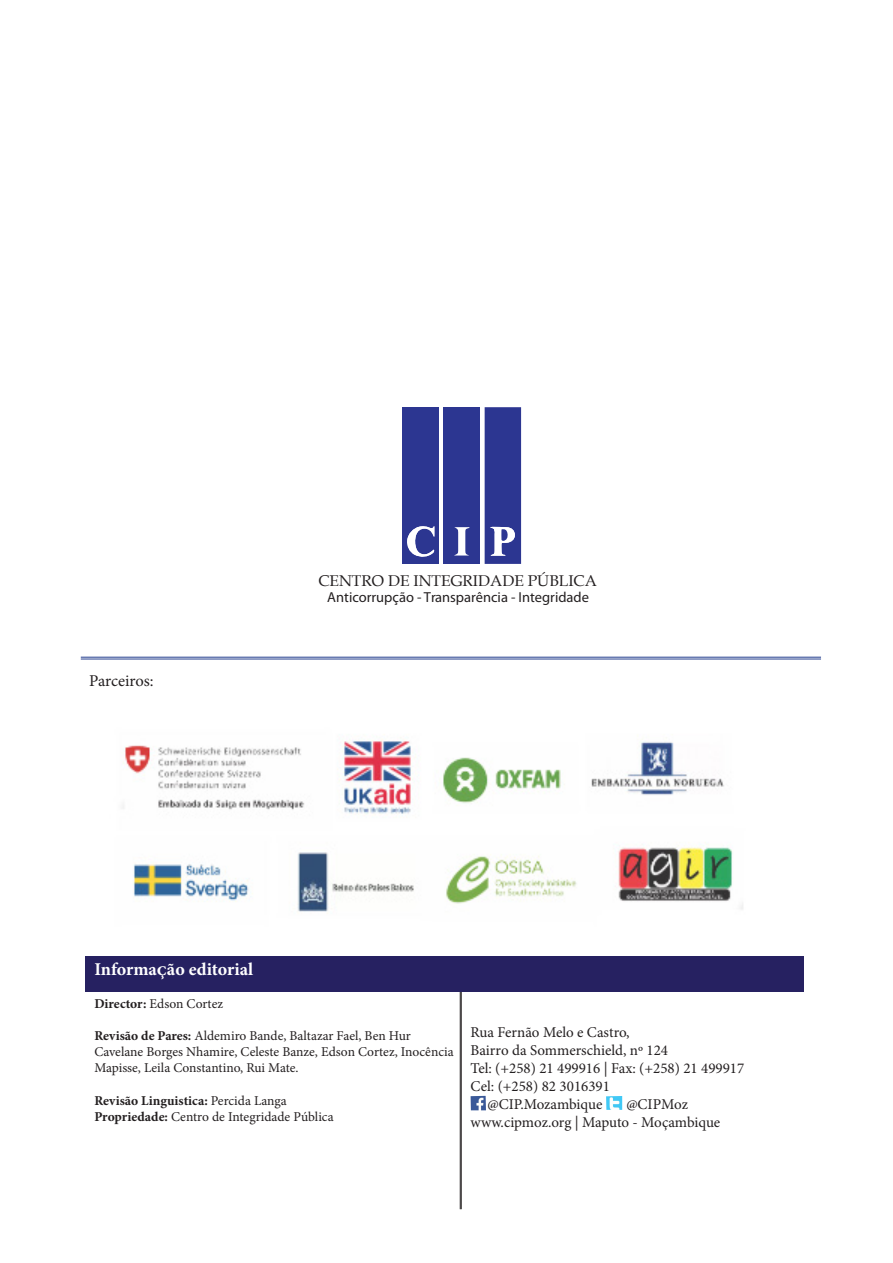
<style>
.page{position:relative;width:893px;height:1263px;background:#fff}
.page>*{position:absolute;margin:0;border:0;box-sizing:border-box;transform-origin:0 0}
.t1{font:700 18px "Minion Pro";color:#fff}
.t2{font:16.5px "Minion Pro";letter-spacing:-.005em;color:#231f20}
.t3{font:15.6px "Book Antiqua";color:#231f20}
.t4{font:15px "Minion Pro";color:#231f20}
.t5{font:14.55px "Myriad Pro";color:#231f20}
.t6{font:13.5px/16.2px "Minion Pro";color:#231f20}
.t7{font:700 13.5px "Minion Pro";color:#231f20}
.s1{font-weight:700}
.s2{font-weight:400}
</style>
<div class="page">
<hr style="left:461px;top:974px;width:1px;height:235px;background:#231f20">
<hr style="left:460px;top:974px;width:1px;height:235px;background:#231f20">
<div style="left:85px;top:956px;width:719px;height:35px;background:#262161"></div>
<hr style="left:81px;top:657px;width:740px;height:1px;background:#253f8e">
<hr style="left:81px;top:658px;width:740px;height:1px;background:#253f8e">
<div style="left:444px;top:407px;width:36px;height:157px;background:#2c3691"></div>
<svg style="left:454px;top:527px;width:16px;height:28px"></svg>
<div style="left:403px;top:407px;width:36px;height:157px;background:#2c3691"></div>
<svg style="left:407px;top:526px;width:28px;height:31px"></svg>
<svg style="left:485px;top:407px;width:36px;height:157px;background:#394298"></svg>
<img style="left:122px;top:737px;width:621px;height:177px">
<img style="left:471px;top:1096px;width:15px;height:14px">
<img style="left:606px;top:1096px;width:16px;height:14px">
<p class="t2" style="left:89px;top:670px;width:66px">Parceiros:</p>
<p class="t3" style="left:318px;top:570px;width:280px">CENTRO DE INTEGRIDADE PÚBLICA</p>
<p class="t5" style="left:327px;top:589px;width:263px">Anticorrupção - Transparência - Integridade</p>
<p class="t1" style="left:94px;top:959px;width:160px">InformaÇão editorial</p>
<p class="t6" style="left:94px;top:995px;width:130px"><span class="s1">Director:</span> Edson Cortez</p>
<p class="t6" style="left:94px;top:1027px;width:361px"><span class="s1">Revisão de Pares:</span> Aldemiro Bande, Baltazar Fael, Ben Hur<br>Cavelane Borges Nhamire, Celeste Banze, Edson Cortez, Inocência<br>Mapisse, Leila Constantino, Rui Mate.</p>
<p class="t7" style="left:94px;top:1092px;width:194px">Revisão Linguistica: <span class="s2">Percida Langa</span></p>
<p class="t6" style="left:94px;top:1108px;width:241px"><span class="s1">Propriedade:</span> Centro de Integridade Pública</p>
<p class="t4" style="left:471px;top:1022px;width:161px">Rua Fernão Melo e Castro,</p>
<p class="t4" style="left:471px;top:1040px;width:199px">Bairro da Sommerschield, nº 124</p>
<p class="t4" style="left:471px;top:1058px;width:275px">Tel: (+258) 21 499916 | Fax: (+258) 21 499917</p>
<p class="t4" style="left:471px;top:1076px;width:141px">Cel: (+258) 82 3016391</p>
<p class="t4" style="left:488px;top:1094px;width:116px">@CIP.Mozambique</p>
<p class="t4" style="left:626px;top:1094px;width:63px">@CIPMoz</p>
<p class="t4" style="left:471px;top:1112px;width:251px">www.cipmoz.org | Maputo - Moçambique</p>
</div>
